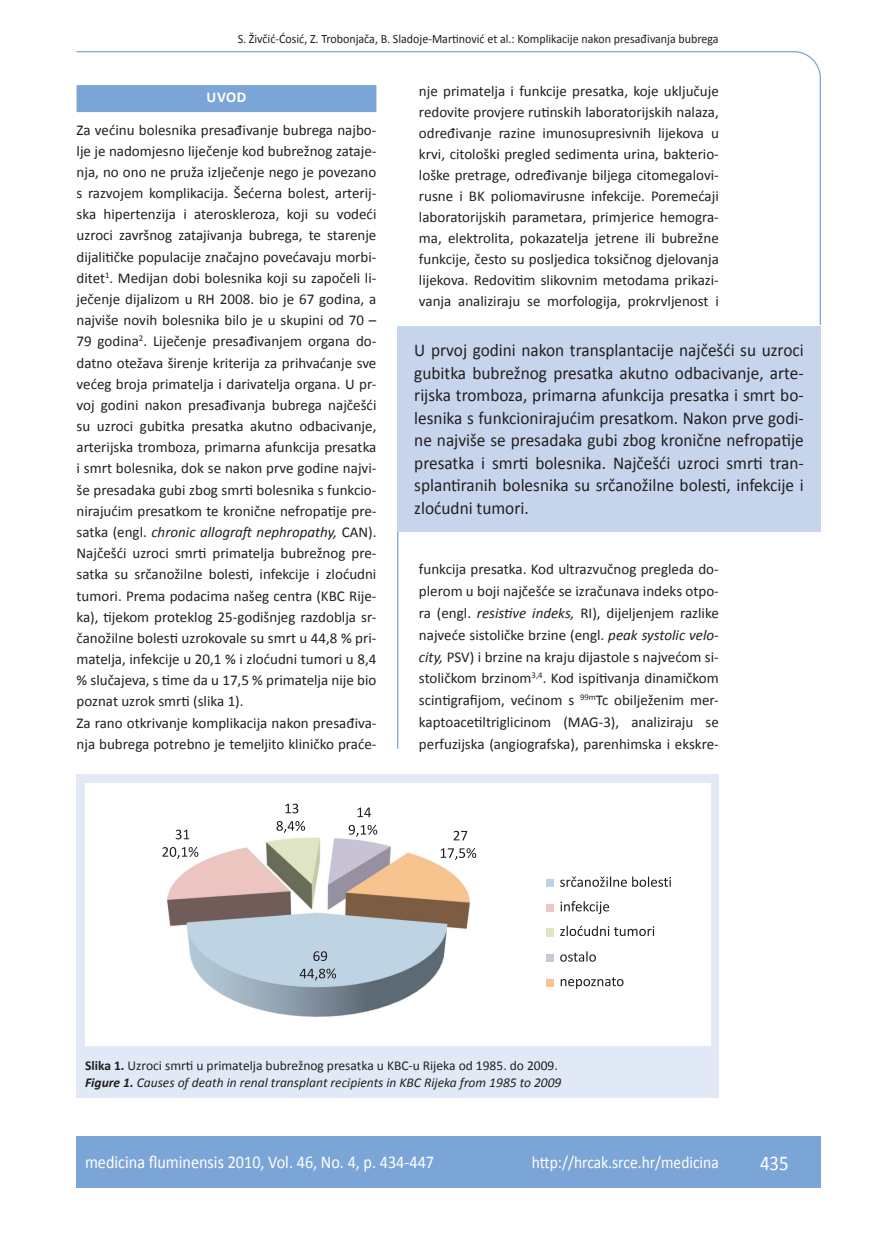
<style>
.page{position:relative;width:872px;height:1234px;background:#fff}
.page>*{position:absolute;margin:0;border:0;box-sizing:border-box;transform-origin:0 0}
.t1{font:21px "Calibri";color:#fff;scale:.9 1}
.t2{font:18px/22.5px "Calibri";color:#231f20;text-align:justify;scale:.96 1}
.t3{font:18px "Calibri";color:#fff;scale:.9 1}
.t4{font:17.25px "Calibri";color:#fff;scale:.9 1}
.t5{font:15px/21.1px "Calibri";color:#231f20;text-align:justify}
.t6{font:700 15px "Calibri";color:#fff}
.t7{font:13.5px/16.5px "Calibri";color:#231f20}
.t8{font:12.75px "Calibri";color:#231f20;scale:.94 1}
.s1{font-style:italic}
.s2{font-weight:700}
.s3{font-weight:700;font-style:italic}
</style>
<div class="page">
<svg style="left:76px;top:51px;width:745px;height:274px"></svg>
<hr style="left:397px;top:531px;width:1px;height:217px;background:#7ca5d7">
<div style="left:77px;top:1135px;width:744px;height:51px;background:#7ca5d7"></div>
<div style="left:77px;top:85px;width:299px;height:27px;background:#7ca5d7"></div>
<div style="left:397px;top:325px;width:424px;height:206px;background:#c6d5ec"></div>
<div style="left:77px;top:774px;width:642px;height:323px;background:#e1e9f6"></div>
<div style="left:85px;top:782px;width:625px;height:263px;background:#fff"></div>
<div style="left:546px;top:879px;width:7px;height:7px;background:#bed4e3"></div>
<svg style="left:560px;top:876px;width:111px;height:10px"></svg>
<div style="left:546px;top:904px;width:7px;height:7px;background:#eec7c4"></div>
<svg style="left:560px;top:901px;width:49px;height:12px"></svg>
<div style="left:546px;top:928px;width:7px;height:8px;background:#dfe5c5"></div>
<svg style="left:560px;top:925px;width:94px;height:10px"></svg>
<div style="left:546px;top:954px;width:7px;height:7px;background:#c8c6d8"></div>
<svg style="left:560px;top:951px;width:36px;height:10px"></svg>
<div style="left:546px;top:978px;width:7px;height:7px;background:#f7c490"></div>
<svg style="left:560px;top:977px;width:63px;height:11px"></svg>
<img style="left:167px;top:829px;width:310px;height:188px">
<svg style="left:453px;top:830px;width:14px;height:10px"></svg>
<svg style="left:441px;top:847px;width:35px;height:12px"></svg>
<svg style="left:313px;top:951px;width:14px;height:9px"></svg>
<svg style="left:300px;top:968px;width:36px;height:12px"></svg>
<svg style="left:176px;top:829px;width:13px;height:10px"></svg>
<svg style="left:162px;top:846px;width:36px;height:12px"></svg>
<svg style="left:285px;top:803px;width:13px;height:10px"></svg>
<svg style="left:276px;top:820px;width:29px;height:12px"></svg>
<svg style="left:357px;top:807px;width:14px;height:10px"></svg>
<svg style="left:349px;top:824px;width:28px;height:12px"></svg>
<p class="t8" style="left:238px;top:30px;width:513px">S. Živčić-Ćosić, Z. Trobonjača, B. Sladoje-Martinović et al.: Komplikacije nakon presađivanja bubrega</p>
<p class="t6" style="left:207px;top:88px;width:21px">UVOD</p>
<p class="t5" style="left:77px;top:118px;width:301px;text-align:left">Za većinu bolesnika presađivanje bubrega najbo&shy;lje je nadomjesno liječenje kod bubrežnog zataje&shy;nja, no ono ne pruža izlječenje nego je povezano s razvojem komplikacija. Šećerna bolest, arterij&shy;ska hipertenzija i ateroskleroza, koji su vodeći uzroci završnog zatajivanja bubrega, te starenje dijalitičke populacije značajno povećavaju morbi&shy;ditet<sup>1</sup>. Medijan dobi bolesnika koji su započeli li&shy;ječenje dijalizom u RH 2008. bio je 67 godina, a najviše novih bolesnika bilo je u skupini od 70 – 79 godina<sup>2</sup>. Liječenje presađivanjem organa do&shy;datno otežava širenje kriterija za prihvaćanje sve većeg broja primatelja i darivatelja organa. U pr&shy;voj godini nakon presađivanja bubrega najčešći su uzroci gubitka presatka akutno odbacivanje, arterijska tromboza, primarna afunkcija presatka i smrt bolesnika, dok se nakon prve godine najvi&shy;še presadaka gubi zbog smrti bolesnika s funkcio&shy;nirajućim presatkom te kronične nefropatije pre&shy;satka (engl. <span class="s1">chronic allograft nephropathy,</span> CAN).<br>Najčešći uzroci smrti primatelja bubrežnog pre&shy;satka su srčanožilne bolesti, infekcije i zloćudni tumori. Prema podacima našeg centra (KBC Rije&shy;ka), tijekom proteklog 25-godišnjeg razdoblja sr&shy;čanožilne bolesti uzrokovale su smrt u 44,8 % pri&shy;matelja, infekcije u 20,1 % i zloćudni tumori u 8,4 % slučajeva, s time da u 17,5 % primatelja nije bio poznat uzrok smrti (slika 1).<br>Za rano otkrivanje komplikacija nakon presađiva&shy;nja bubrega potrebno je temeljito kliničko praće-</p>
<p class="t5" style="left:419px;top:80px;width:301px">nje primatelja i funkcije presatka, koje uključuje redovite provjere rutinskih laboratorijskih nalaza, određivanje razine imunosupresivnih lijekova u krvi, citološki pregled sedimenta urina, bakterio&shy;loške pretrage, određivanje biljega citomegalovi&shy;rusne i BK poliomavirusne infekcije. Poremećaji laboratorijskih parametara, primjerice hemogra&shy;ma, elektrolita, pokazatelja jetrene ili bubrežne funkcije, često su posljedica toksičnog djelovanja lijekova. Redovitim slikovnim metodama prikazi&shy;vanja analiziraju se morfologija, prokrvljenost i</p>
<p class="t2" style="left:414px;top:338px;width:407px">U prvoj godini nakon transplantacije najčešći su uzroci gubitka bubrežnog presatka akutno odbacivanje, arte&shy;rijska tromboza, primarna afunkcija presatka i smrt bo&shy;lesnika s funkcionirajućim presatkom. Nakon prve godi&shy;ne najviše se presadaka gubi zbog kronične nefropatije presatka i smrti bolesnika. Najčešći uzroci smrti tran&shy;splantiranih bolesnika su srčanožilne bolesti, infekcije i zloćudni tumori.</p>
<p class="t5" style="left:419px;top:557px;width:301px;line-height:21.8px">funkcija presatka. Kod ultrazvučnog pregleda do&shy;plerom u boji najčešće se izračunava indeks otpo&shy;ra (engl. <span class="s1">resistive indeks,</span> RI), dijeljenjem razlike najveće sistoličke brzine (engl. <span class="s1">peak systolic velo&shy;city,</span> PSV) i brzine na kraju dijastole s najvećom si&shy;stoličkom brzinom<sup>3,4</sup>. Kod ispitivanja dinamičkom scintigrafijom, većinom s <sup>99m</sup>Tc obilježenim mer&shy;kaptoacetiltriglicinom (MAG-3), analiziraju se perfuzijska (angiografska), parenhimska i ekskre-</p>
<p class="t7" style="left:85px;top:1056px;width:478px"><span class="s2">Slika 1.</span> Uzroci smrti u primatelja bubrežnog presatka u KBC-u Rijeka od 1985. do 2009.<br><span class="s3">Figure 1.</span> <span class="s1">Causes of death in renal transplant recipients in KBC Rijeka from 1985 to 2009</span></p>
<p class="t3" style="left:85px;top:1150px;width:389px">medicina fluminensis 2010, Vol. 46, No. 4, p. 434-447</p>
<p class="t4" style="left:532px;top:1151px;width:209px">http://hrcak.srce.hr/medicina</p>
<h1 class="t1" style="left:760px;top:1149px;width:33px">435</h1>
</div>
